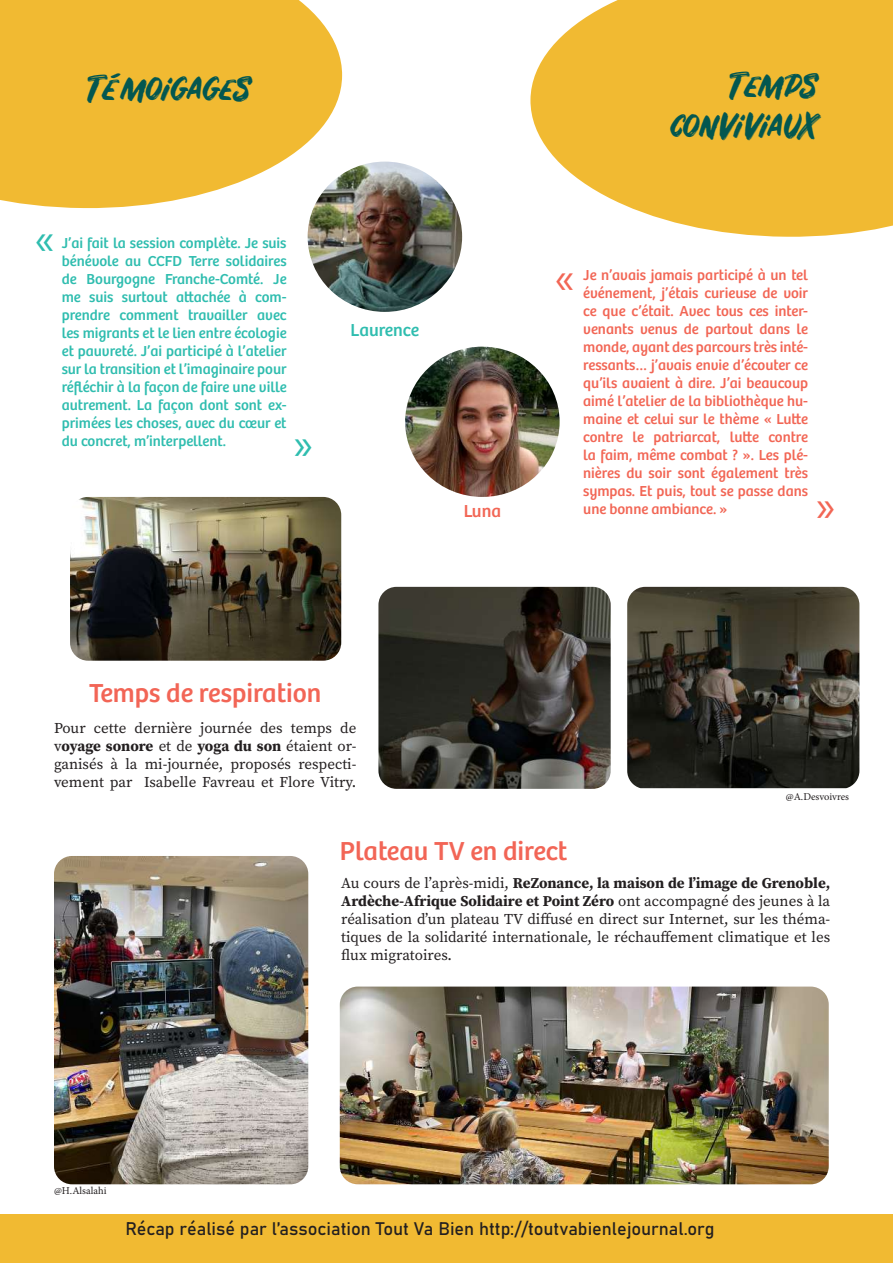
<style>
.page{position:relative;width:893px;height:1263px;background:#fff}
.page>*{position:absolute;margin:0;border:0;box-sizing:border-box;transform-origin:0 0}
.t1{font:45px "Myriad Pro";color:#2fbdaf}
.t2{font:45px "Myriad Pro";color:#f26655}
.t3{font:33px/39.6px "Forum";color:#035750;text-align:right}
.t4{font:27px "Bree";color:#f26556}
.t5{font:18px "Bahnschrift";color:#231f20}
.t6{font:18px "Bree";color:#2fbdaf}
.t7{font:18px "Bree";color:#f26655}
.t8{font:15px/18px "Source Serif Pro";color:#231f20;text-align:justify}
.t9{font:15px/18px "Bree";color:#f26655;text-align:justify}
.t10{font:15px/18px "Bree";color:#2fbdaf;text-align:justify}
.t11{font:10.5px "Minion Pro";color:#231f20}
.s1{font-weight:700}
</style>
<div class="page">
<svg style="left:0;top:0;width:343px;height:209px;background:#f2c147"></svg>
<svg style="left:530px;top:0;width:363px;height:237px;background:#f2c24c"></svg>
<div style="left:0;top:1214px;width:893px;height:49px;background:#f1ba32"></div>
<img style="left:308px;top:162px;width:154px;height:150px">
<img style="left:405px;top:347px;width:155px;height:150px">
<img style="left:54px;top:856px;width:254px;height:328px">
<img style="left:340px;top:986px;width:489px;height:198px">
<img style="left:378px;top:587px;width:233px;height:202px">
<img style="left:627px;top:587px;width:232px;height:201px">
<img style="left:70px;top:497px;width:271px;height:164px">
<h2 class="t3" style="left:85px;top:69px;width:166px">Témoigages</h2>
<h2 class="t3" style="left:670px;top:67px;width:148px">Temps conviviaux</h2>
<h1 class="t1" style="left:35px;top:211px;width:20px">«</h1>
<p class="t10" style="left:62px;top:234px;width:226px">J’ai fait la session complète. Je suis bénévole au CCFD Terre solidaires de Bourgogne Franche-Comté. Je me suis surtout attachée à com&shy;prendre comment travailler avec les migrants et le lien entre écologie et pauvreté. J’ai participé à l’atelier sur la transition et l’imaginaire pour réfléchir à la façon de faire une ville autrement. La façon dont sont ex&shy;primées les choses, avec du cœur et du concret, m’interpellent.</p>
<p class="t6" style="left:351px;top:319px;width:70px">Laurence</p>
<p class="t7" style="left:464px;top:500px;width:39px">Luna</p>
<h1 class="t2" style="left:555px;top:250px;width:20px">«</h1>
<p class="t9" style="left:583px;top:266px;width:226px">Je n’avais jamais participé à un tel événement, j’étais curieuse de voir ce que c’était. Avec tous ces inter&shy;venants venus de partout dans le monde, ayant des parcours très inté&shy;ressants… j’avais envie d’écouter ce qu’ils avaient à dire. J’ai beaucoup aimé l’atelier de la bibliothèque hu&shy;maine et celui sur le thème « Lutte contre le patriarcat, lutte contre la faim, même combat ? ». Les plé&shy;nières du soir sont également très sympas. Et puis, tout se passe dans une bonne ambiance. »</p>
<h3 class="t4" style="left:89px;top:677px;width:234px">Temps de respiration</h3>
<p class="t8" style="left:54px;top:719px;width:304px">Pour cette dernière journée des temps de v<span class="s1">oyage sonore</span> et de <span class="s1">yoga du son</span> étaient or&shy;ganisés à la mi-journée, proposés respecti&shy;vement par Isabelle Favreau et Flore Vitry.</p>
<p class="t11" style="left:786px;top:789px;width:65px">@A.Desvoivres</p>
<h3 class="t4" style="left:340px;top:835px;width:229px">Plateau TV en direct</h3>
<p class="t8" style="left:341px;top:874px;width:490px">Au cours de l’après-midi, <span class="s1">ReZonance, la maison de l’image de Grenoble, Ardèche-Afrique Solidaire et Point Zéro</span> ont accompagné des jeunes à la réalisation d’un plateau TV diffusé en direct sur Internet, sur les théma&shy;tiques de la solidarité internationale, le réchauffement climatique et les flux migratoires.</p>
<p class="t11" style="left:54px;top:1184px;width:54px">@H.Alsalahi</p>
<p class="t5" style="left:125px;top:1215px;width:591px">Récap réalisé par l’association Tout Va Bien http://toutvabienlejournal.org</p>
</div>
